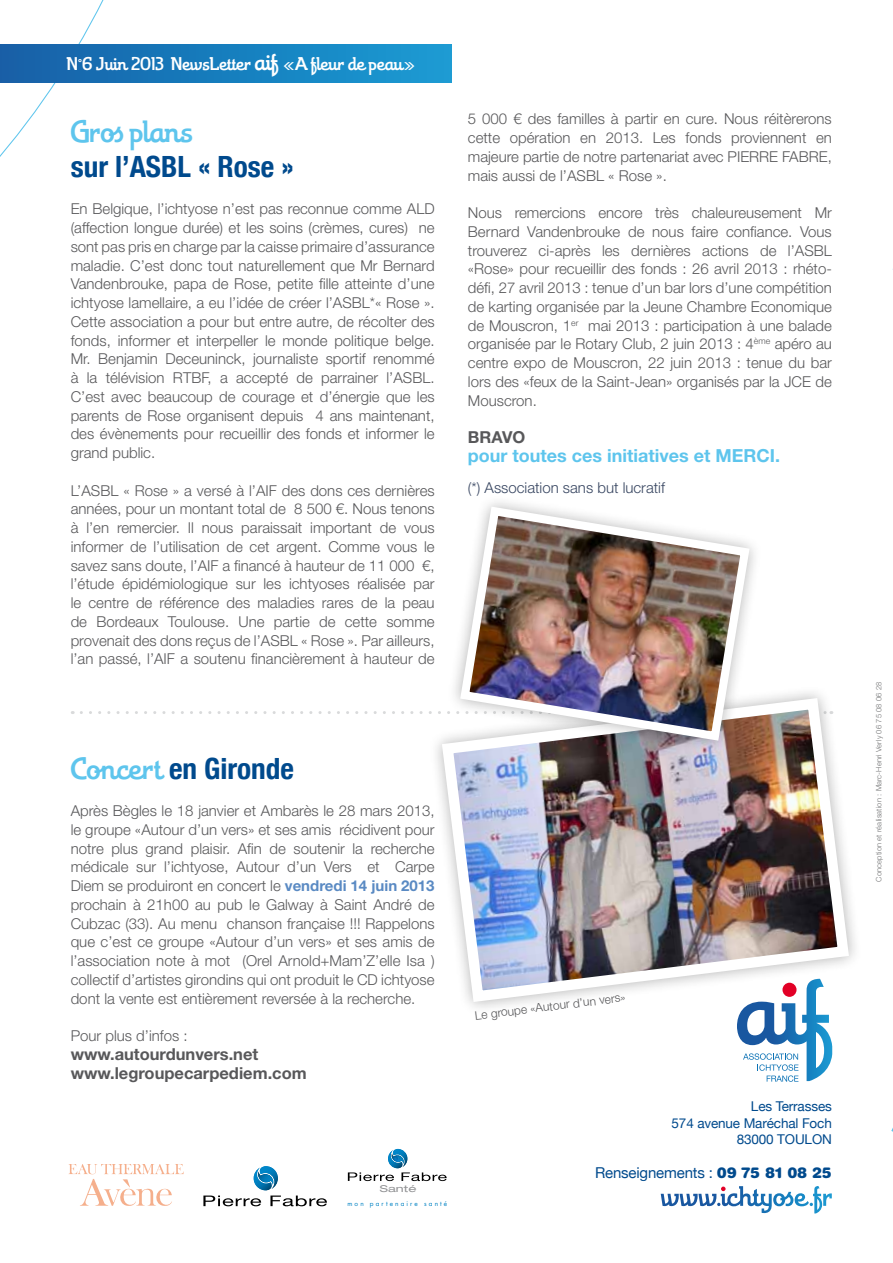
<style>
.page{position:relative;width:893px;height:1263px;background:#fff}
.page>*{position:absolute;margin:0;border:0;box-sizing:border-box;transform-origin:0 0}
.t1{font:30px "Theorem";color:#5ec5ed}
.t2{font:700 condensed 29.25px "Helvetica Neue";color:#004a8d}
.t3{font:18px "Theorem";color:#fff}
.t4{font:700 18px "Helvetica Neue LT Std";color:#5ec5ed}
.t5{font:700 16.5px/18.8px "Helvetica Neue LT Std";color:#58585a}
.t6{font:300 15px/18.8px "Helvetica Neue LT Std";color:#58585a;text-align:justify}
.t7{font:300 15px "Helvetica Neue LT Std";color:#384661}
.t8{font:15px "Helvetica Neue";letter-spacing:-.01em;color:#004a8d}
.t9{font:13.5px/16.2px "Helvetica Neue";letter-spacing:-.01em;color:#004a8d;text-align:right}
.t10{font:300 12px "Helvetica Neue LT Std";color:#58585a}
.t11{font:expanded 9.45px "Helvetica Neue LT Std";color:#929395;scale:1.29 1}
.t12{font:300 7.5px "Helvetica Neue LT Std";letter-spacing:.02em;color:#707172}
.t13{font:6.45px "Futura";letter-spacing:.32em;color:#0082c3}
.s1{font-size:22.5px}
.s2{font-family:"Theorem";font-weight:400;font-stretch:normal;font-size:30px;color:#5ec5ed}
.s3{font-weight:700;color:#5a8ac3}
.s4{font-family:"Helvetica Rounded";font-weight:900}
</style>
<div class="page">
<svg style="left:0;top:0;width:172px;height:157px"></svg>
<div style="left:0;top:45px;width:451px;height:38px;background:linear-gradient(to right,#165fa6,#1a9cd4)"></div>
<svg style="left:661px;top:1186px;width:171px;height:27px"></svg>
<svg style="left:737px;top:1015px;width:95px;height:67px"></svg>
<svg style="left:81px;top:711px;width:342px;height:3px"></svg>
<img style="left:436px;top:692px;width:419px;height:316px">
<div style="left:447px;top:493px;width:316px;height:261px;background:#000;opacity:.3"></div>
<img style="left:456px;top:502px;width:298px;height:243px">
<svg style="left:68px;top:1164px;width:116px;height:42px"></svg>
<svg style="left:203px;top:1166px;width:124px;height:40px"></svg>
<svg style="left:348px;top:1149px;width:99px;height:32px"></svg>
<p class="t3" style="left:67px;top:53px;width:350px">N°6 Juin 2013 NewsLetter <span class="s1">aif</span> «A fleur de peau»</p>
<h1 class="t1" style="left:71px;top:113px;width:121px">Gros plans</h1>
<h2 class="t2" style="left:71px;top:142px;width:225px">sur l’ASBL « Rose »</h2>
<p class="t6" style="left:71px;top:199px;width:365px">En Belgique, l’ichtyose n’est pas reconnue comme ALD (affection longue durée) et les soins (crèmes, cures) ne sont pas pris en charge par la caisse primaire d’assurance maladie. C’est donc tout naturellement que Mr Bernard Vandenbrouke, papa de Rose, petite fille atteinte d’une ichtyose lamellaire, a eu l’idée de créer l’ASBL*« Rose ».<br>Cette association a pour but entre autre, de récolter des fonds, informer et interpeller le monde politique belge.<br>Mr. Benjamin Deceuninck, journaliste sportif renommé à la télévision RTBF, a accepté de parrainer l’ASBL.<br>C’est avec beaucoup de courage et d’énergie que les parents de Rose organisent depuis 4 ans maintenant, des évènements pour recueillir des fonds et informer le grand public.</p>
<p class="t6" style="left:71px;top:481px;width:365px">L’ASBL « Rose » a versé à l’AIF des dons ces dernières années, pour un montant total de 8 500 €. Nous tenons à l’en remercier. Il nous paraissait important de vous informer de l’utilisation de cet argent. Comme vous le savez sans doute, l’AIF a financé à hauteur de 11 000 €, l’étude épidémiologique sur les ichtyoses réalisée par le centre de référence des maladies rares de la peau de Bordeaux Toulouse. Une partie de cette somme provenait des dons reçus de l’ASBL « Rose ». Par ailleurs, l’an passé, l’AIF a soutenu financièrement à hauteur de</p>
<p class="t6" style="left:468px;top:109px;width:365px">5 000 € des familles à partir en cure. Nous réitèrerons cette opération en 2013. Les fonds proviennent en majeure partie de notre partenariat avec PIERRE FABRE, mais aussi de l’ASBL « Rose ».</p>
<p class="t6" style="left:468px;top:203px;width:365px">Nous remercions encore très chaleureusement Mr Bernard Vandenbrouke de nous faire confiance. Vous trouverez ci-après les dernières actions de l’ASBL «Rose» pour recueillir des fonds : 26 avril 2013 : rhéto&shy;défi, 27 avril 2013 : tenue d’un bar lors d’une compétition de karting organisée par la Jeune Chambre Economique de Mouscron, 1<sup>er</sup> mai 2013 : participation à une balade organisée par le Rotary Club, 2 juin 2013 : 4<sup>ème</sup> apéro au centre expo de Mouscron, 22 juin 2013 : tenue du bar lors des «feux de la Saint-Jean» organisés par la JCE de Mouscron.</p>
<p class="t5" style="left:468px;top:427px;width:59px">BRAVO</p>
<p class="t4" style="left:468px;top:444px;width:314px">pour toutes ces initiatives et MERCI.</p>
<p class="t7" style="left:468px;top:478px;width:198px">(*) Association sans but lucratif</p>
<h2 class="t2" style="left:71px;top:744px;width:225px"><span class="s2">Concert</span> en Gironde</h2>
<p class="t6" style="left:71px;top:801px;width:365px">Après Bègles le 18 janvier et Ambarès le 28 mars 2013, le groupe «Autour d’un vers» et ses amis récidivent pour notre plus grand plaisir. Afin de soutenir la recherche médicale sur l’ichtyose, Autour d’un Vers et Carpe Diem se produiront en concert le <span class="s3">vendredi 14 juin 2013 </span>prochain à 21h00 au pub le Galway à Saint André de Cubzac (33). Au menu chanson française !!! Rappelons que c’est ce groupe «Autour d’un vers» et ses amis de l’association note à mot (Orel Arnold+Mam’Z’elle Isa ) collectif d’artistes girondins qui ont produit le CD ichtyose dont la vente est entièrement reversée à la recherche.</p>
<p class="t6" style="left:71px;top:1026px;width:118px">Pour plus d’infos :</p>
<p class="t5" style="left:71px;top:1044px;width:238px">www.autourdunvers.net www.legroupecarpediem.com</p>
<p class="t11" style="left:380px;top:1182px;width:30px">Santé</p>
<p class="t13" style="left:347px;top:1199px;width:101px">mon partenaire santé</p>
<p class="t10" style="left:474px;top:1008px;width:153px;rotate:-7deg">Le groupe «Autour d’un vers»</p>
<p class="t9" style="left:672px;top:1097px;width:162px">Les Terrasses<br>574 avenue Maréchal Foch<br>83000 TOULON</p>
<p class="t8" style="left:595px;top:1160px;width:238px">Renseignements : <span class="s4">09 75 81 08 25</span></p>
<p class="t12" style="left:874px;top:882px;width:202px;rotate:-90deg">Conception et réalisation : Marc-Henri Verly 06 75 08 06 28</p>
</div>
